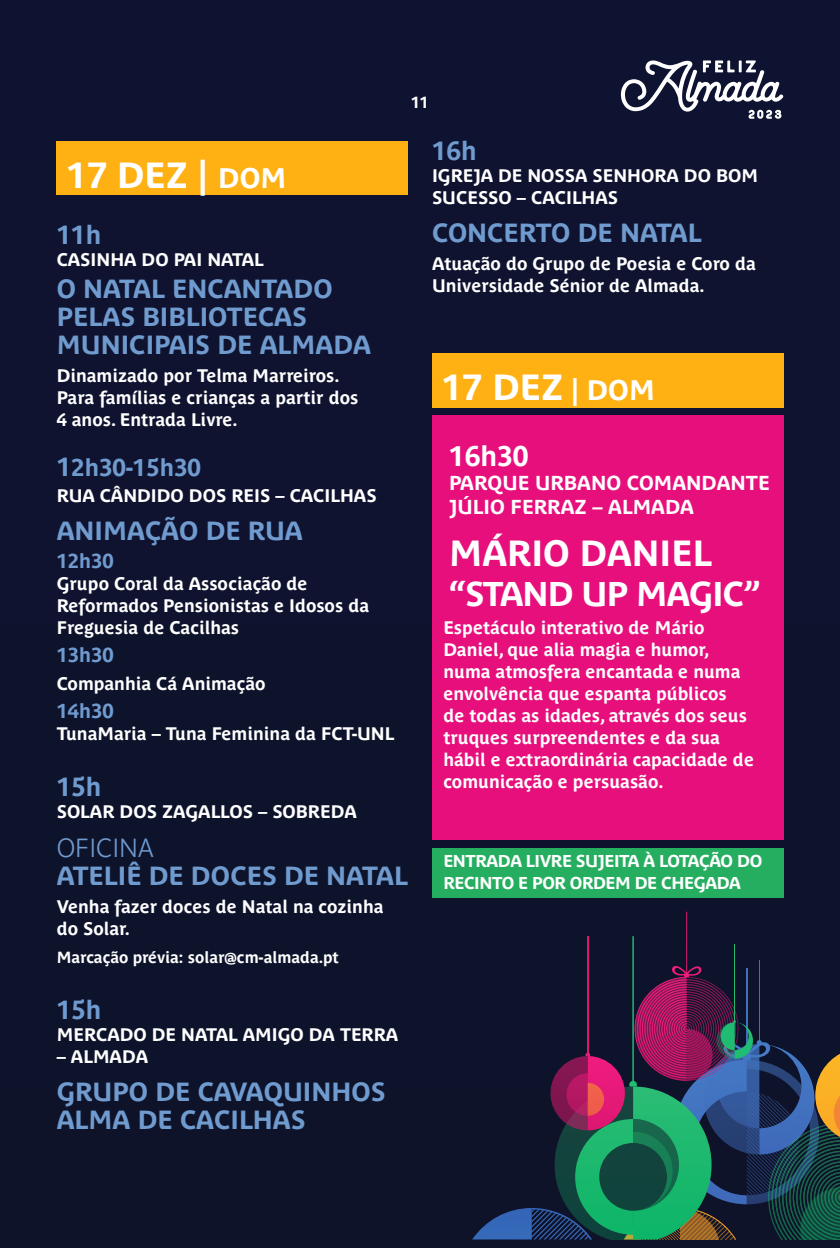
<style>
.page{position:relative;width:840px;height:1248px;background:#fff}
.page>*{position:absolute;margin:0;border:0;box-sizing:border-box;transform-origin:0 0}
.t1{font:700 36px "Parisine Plus Std";color:#fff}
.t2{font:700 34px "Parisine Plus Std";letter-spacing:-.025em;color:#fff}
.t3{font:700 28px "Parisine Plus Std";color:#fff}
.t4{font:700 26px/28px "Parisine Plus Std";color:#709bcf}
.t5{font:700 24px "Parisine Plus Std";color:#709bcf}
.t6{font:700 20px/24px "Parisine Plus Std";color:#fff}
.t7{font:700 20px "Parisine Plus Std";color:#709bcf}
.t8{font:700 18px/22px "Parisine Plus Std";color:#fff}
.t9{font:700 17px "Parisine Plus Std";letter-spacing:-.025em;color:#fff}
.t10{font:700 16px "Parisine Plus Std";color:#fff}
.s1{font-size:28px}
.s2{font-size:26px}
.s3{font-family:"Parisine Std Clair"}
</style>
<div class="page">
<div style="left:0;top:0;width:839px;height:1247px;background:#0f132f"></div>
<svg style="left:620px;top:60px;width:162px;height:59px"></svg>
<div style="left:432px;top:415px;width:350px;height:424px;background:#e70f7c"></div>
<div style="left:57px;top:141px;width:351px;height:54px;background:#ffb113"></div>
<div style="left:432px;top:353px;width:350px;height:27px;background:#ffb113"></div>
<div style="left:432px;top:373px;width:350px;height:34px;background:#ffb113"></div>
<div style="left:432px;top:848px;width:350px;height:27px;background:#26ae60"></div>
<div style="left:432px;top:870px;width:350px;height:27px;background:#26ae60"></div>
<hr style="left:632px;top:936px;width:1px;height:150px;background:#27b575">
<hr style="left:758px;top:960px;width:1px;height:83px;background:#4a72b7">
<hr style="left:685px;top:911px;width:1px;height:65px;background:#d51d74">
<hr style="left:587px;top:936px;width:1px;height:119px;background:#d51d74">
<hr style="left:733px;top:944px;width:1px;height:78px;background:#27b575">
<svg style="left:459px;top:965px;width:380px;height:275px;background:#2a3748"></svg>
<p class="t10" style="left:411px;top:93px;width:19px">11</p>
<p class="t1" style="left:67px;top:154px;width:221px">17 DEZ | <span class="s1">DOM</span></p>
<p class="t4" style="left:57px;top:221px;width:46px">11h</p>
<p class="t8" style="left:57px;top:249px;width:208px">CASINHA DO PAI NATAL</p>
<p class="t4" style="left:57px;top:275px;width:315px">O NATAL ENCANTADO<br>PELAS BIBLIOTECAS<br>MUNICIPAIS DE ALMADA</p>
<p class="t8" style="left:57px;top:365px;width:284px">Dinamizado por Telma Marreiros.</p>
<p class="t8" style="left:57px;top:387px;width:303px">Para famílias e crianças a partir dos<br>4 anos. Entrada Livre.</p>
<p class="t5" style="left:57px;top:454px;width:146px"><span class="s2">1</span>2h30-15h30</p>
<p class="t8" style="left:57px;top:485px;width:321px">RUA CÂNDIDO DOS REIS – CACILHAS</p>
<p class="t4" style="left:57px;top:517px;width:247px">ANIMAÇÃO DE RUA</p>
<p class="t7" style="left:57px;top:549px;width:58px">12h30</p>
<p class="t8" style="left:57px;top:573px;width:314px">Grupo Coral da Associação de<br>Reformados Pensionistas e Idosos da<br>Freguesia de Cacilhas</p>
<p class="t7" style="left:57px;top:643px;width:58px">13h30</p>
<p class="t8" style="left:57px;top:673px;width:210px">Companhia Cá Animação</p>
<p class="t7" style="left:57px;top:699px;width:58px">14h30</p>
<p class="t8" style="left:57px;top:723px;width:339px">TunaMaria – Tuna Feminina da FCT-UNL</p>
<p class="t4" style="left:57px;top:773px;width:46px">15h</p>
<p class="t8" style="left:57px;top:801px;width:301px">SOLAR DOS ZAGALLOS – SOBREDA</p>
<p class="t4" style="left:57px;top:833px;width:352px"><span class="s3">OFICINA<br></span>ATELIÊ DE DOCES DE NATAL</p>
<p class="t8" style="left:57px;top:895px;width:328px">Venha fazer doces de Natal na cozinha do Solar.</p>
<p class="t10" style="left:57px;top:947px;width:283px">Marcação prévia: solar@cm-almada.pt</p>
<p class="t4" style="left:57px;top:995px;width:46px">15h</p>
<p class="t8" style="left:57px;top:1023px;width:343px">MERCADO DE NATAL AMIGO DA TERRA</p>
<p class="t8" style="left:57px;top:1045px;width:93px">– ALMADA</p>
<p class="t4" style="left:57px;top:1077px;width:330px">GRUPO DE CAVAQUINHOS<br>ALMA DE CACILHAS</p>
<p class="t4" style="left:432px;top:137px;width:46px">16h</p>
<p class="t8" style="left:432px;top:165px;width:327px">IGREJA DE NOSSA SENHORA DO BOM<br>SUCESSO – CACILHAS</p>
<p class="t4" style="left:432px;top:219px;width:271px">CONCERTO DE NATAL</p>
<p class="t8" style="left:432px;top:253px;width:325px">Atuação do Grupo de Poesia e Coro da<br>Universidade Sénior de Almada.</p>
<p class="t1" style="left:442px;top:366px;width:214px">17 DEZ <span class="s1">| DOM</span></p>
<p class="t3" style="left:449px;top:440px;width:81px">16h30</p>
<p class="t6" style="left:449px;top:471px;width:322px">PARQUE URBANO COMANDANTE<br>JÚLIO FERRAZ – ALMADA</p>
<p class="t1" style="left:449px;top:532px;width:264px">MÁRIO DANIEL</p>
<p class="t2" style="left:449px;top:574px;width:313px">“STAND UP MAGIC”</p>
<p class="t8" style="left:443px;top:617px;width:312px">Espetáculo interativo de Mário<br>Daniel, que alia magia e humor, numa atmosfera encantada e numa envolvência que espanta públicos<br>de todas as idades, através dos seus truques surpreendentes e da sua hábil e extraordinária capacidade de comunicação e persuasão.</p>
<p class="t9" style="left:443px;top:850px;width:320px">ENTRADA LIVRE SUJEITA À LOTAÇÃO DO</p>
<p class="t9" style="left:443px;top:872px;width:299px">RECINTO E POR ORDEM DE CHEGADA</p>
</div>
